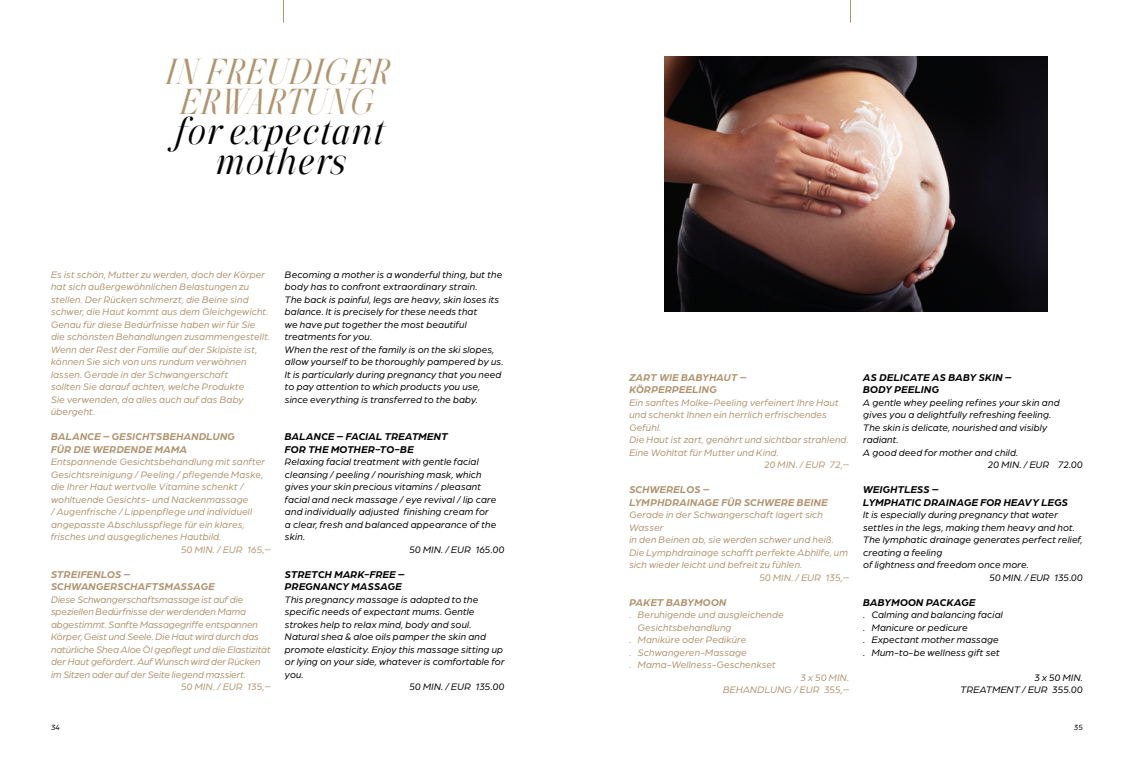
<style>
.page{position:relative;width:1134px;height:780px;background:#fff}
.page>*{position:absolute;margin:0;border:0;box-sizing:border-box;transform-origin:0 0}
.t1{font:italic 36px/30px "The Portray";letter-spacing:.03em;color:#b09470;text-align:center}
.t2{font:italic 36px/30px "The Portray";letter-spacing:.04em;color:#000;text-align:center}
.t3{font:italic 700 10.5px/12.5px "Arboria";letter-spacing:.005em;color:#000}
.t4{font:italic 700 10.5px/12.5px "Arboria";letter-spacing:.01em;color:#b09470}
.t5{font:italic 10px/12.5px "Arboria";letter-spacing:.01em;color:#000}
.t6{font:italic 10px/12.5px "Arboria";letter-spacing:.01em;color:#b09470}
.t7{font:italic 10px "Arboria";letter-spacing:-.01em;color:#b09470}
.t8{font:italic 8px "Arboria";color:#000}
</style>
<div class="page">
<svg style="left:850px;top:0;width:1px;height:23px"></svg>
<svg style="left:283px;top:0;width:1px;height:23px"></svg>
<img style="left:665px;top:57px;width:382px;height:255px">
<h1 class="t1" style="left:166px;top:52px;width:225px">IN FREUDIGER<br>ERWARTUNG</h1>
<h1 class="t2" style="left:171px;top:112px;width:214px">for expectant mothers</h1>
<p class="t6" style="left:51px;top:268px;width:221px">Es ist schön, Mutter zu werden, doch der Körper hat sich außergewöhnlichen Belastungen zu stellen. Der Rücken schmerzt, die Beine sind schwer, die Haut kommt aus dem Gleichgewicht.<br>Genau für diese Bedürfnisse haben wir für Sie die schönsten Behandlungen zusammengestellt.<br>Wenn der Rest der Familie auf der Skipiste ist, können Sie sich von uns rundum verwöhnen lassen. Gerade in der Schwangerschaft<br>sollten Sie darauf achten, welche Produkte<br>Sie verwenden, da alles auch auf das Baby übergeht.</p>
<p class="t4" style="left:51px;top:430px;width:186px">BALANCE – GESICHTSBEHANDLUNG<br>FÜR DIE WERDENDE MAMA</p>
<p class="t6" style="left:51px;top:455px;width:216px">Entspannende Gesichtsbehandlung mit sanfter</p>
<p class="t6" style="left:51px;top:468px;width:213px">Gesichtsreinigung / Peeling / pflegende Maske,</p>
<p class="t6" style="left:51px;top:480px;width:194px">die Ihrer Haut wertvolle Vitamine schenkt /</p>
<p class="t6" style="left:51px;top:493px;width:199px">wohltuende Gesichts- und Nackenmassage</p>
<p class="t6" style="left:51px;top:505px;width:203px">/ Augenfrische / Lippenpflege und individuell</p>
<p class="t6" style="left:51px;top:518px;width:195px">angepasste Abschlusspflege für ein klares,</p>
<p class="t6" style="left:51px;top:530px;width:172px">frisches und ausgeglichenes Hautbild.</p>
<p class="t6" style="left:181px;top:543px;width:91px">50 MIN. / EUR 165,–</p>
<p class="t4" style="left:51px;top:567px;width:165px">STREIFENLOS –<br>SCHWANGERSCHAFTSMASSAGE</p>
<p class="t7" style="left:51px;top:593px;width:194px">Diese Schwangerschaftsmassage ist auf die</p>
<p class="t7" style="left:51px;top:605px;width:197px">speziellen Bedürfnisse der werdenden Mama</p>
<p class="t7" style="left:51px;top:618px;width:208px">abgestimmt. Sanfte Massagegriffe entspannen</p>
<p class="t7" style="left:51px;top:630px;width:209px">Körper, Geist und Seele. Die Haut wird durch das</p>
<p class="t7" style="left:51px;top:643px;width:221px">natürliche Shea Aloe Öl gepflegt und die Elastizität</p>
<p class="t7" style="left:51px;top:655px;width:211px">der Haut gefördert. Auf Wunsch wird der Rücken</p>
<p class="t7" style="left:51px;top:668px;width:197px">im Sitzen oder auf der Seite liegend massiert.</p>
<p class="t6" style="left:181px;top:680px;width:91px">50 MIN. / EUR 135,–</p>
<p class="t5" style="left:285px;top:268px;width:220px">Becoming a mother is a wonderful thing, but the body has to confront extraordinary strain.<br>The back is painful, legs are heavy, skin loses its balance. It is precisely for these needs that<br>we have put together the most beautiful treatments for you.<br>When the rest of the family is on the ski slopes, allow yourself to be thoroughly pampered by us.<br>It is particularly during pregnancy that you need to pay attention to which products you use, since everything is transferred to the baby.</p>
<p class="t3" style="left:285px;top:430px;width:164px">BALANCE – FACIAL TREATMENT<br>FOR THE MOTHER-TO-BE</p>
<p class="t5" style="left:285px;top:455px;width:195px">Relaxing facial treatment with gentle facial</p>
<p class="t5" style="left:285px;top:468px;width:198px">cleansing / peeling / nourishing mask, which</p>
<p class="t5" style="left:285px;top:480px;width:198px">gives your skin precious vitamins / pleasant</p>
<p class="t5" style="left:285px;top:493px;width:213px">facial and neck massage / eye revival / lip care</p>
<p class="t5" style="left:285px;top:505px;width:205px">and individually adjusted finishing cream for</p>
<p class="t5" style="left:285px;top:518px;width:213px">a clear, fresh and balanced appearance of the</p>
<p class="t5" style="left:285px;top:530px;width:22px">skin.</p>
<p class="t5" style="left:409px;top:543px;width:97px">50 MIN. / EUR 165.00</p>
<p class="t3" style="left:285px;top:567px;width:121px">STRETCH MARK-FREE –<br>PREGNANCY MASSAGE</p>
<p class="t5" style="left:285px;top:593px;width:195px">This pregnancy massage is adapted to the</p>
<p class="t5" style="left:285px;top:605px;width:191px">specific needs of expectant mums. Gentle</p>
<p class="t5" style="left:285px;top:618px;width:188px">strokes help to relax mind, body and soul.</p>
<p class="t5" style="left:285px;top:630px;width:203px">Natural shea &amp; aloe oils pamper the skin and</p>
<p class="t5" style="left:285px;top:643px;width:220px">promote elasticity. Enjoy this massage sitting up</p>
<p class="t5" style="left:285px;top:655px;width:221px">or lying on your side, whatever is comfortable for</p>
<p class="t5" style="left:285px;top:668px;width:20px">you.</p>
<p class="t5" style="left:409px;top:680px;width:97px">50 MIN. / EUR 135.00</p>
<p class="t4" style="left:629px;top:370px;width:119px">ZART WIE BABYHAUT –<br>KÖRPERPEELING</p>
<p class="t6" style="left:629px;top:395px;width:211px">Ein sanftes Molke-Peeling verfeinert Ihre Haut</p>
<p class="t6" style="left:629px;top:408px;width:199px">und schenkt Ihnen ein herrlich erfrischendes</p>
<p class="t6" style="left:629px;top:420px;width:33px">Gefühl.</p>
<p class="t6" style="left:629px;top:433px;width:221px">Die Haut ist zart, genährt und sichtbar strahlend.</p>
<p class="t6" style="left:629px;top:445px;width:151px">Eine Wohltat für Mutter und Kind.</p>
<p class="t6" style="left:764px;top:458px;width:86px">20 MIN. / EUR 72,–</p>
<p class="t4" style="left:629px;top:483px;width:200px">SCHWERELOS –<br>LYMPHDRAINAGE FÜR SCHWERE BEINE</p>
<p class="t6" style="left:629px;top:508px;width:195px">Gerade in der Schwangerschaft lagert sich</p>
<p class="t6" style="left:629px;top:520px;width:35px">Wasser</p>
<p class="t6" style="left:629px;top:533px;width:206px">in den Beinen ab, sie werden schwer und heiß.</p>
<p class="t6" style="left:629px;top:545px;width:220px">Die Lymphdrainage schafft perfekte Abhilfe, um</p>
<p class="t6" style="left:629px;top:558px;width:174px">sich wieder leicht und befreit zu fühlen.</p>
<p class="t6" style="left:760px;top:570px;width:91px">50 MIN. / EUR 135,–</p>
<p class="t4" style="left:629px;top:595px;width:99px">PAKET BABYMOON</p>
<p class="t6" style="left:629px;top:608px;width:156px">. Beruhigende und ausgleichende</p>
<p class="t6" style="left:638px;top:620px;width:95px">Gesichtsbehandlung</p>
<p class="t6" style="left:629px;top:633px;width:119px">. Maniküre oder Pediküre</p>
<p class="t6" style="left:629px;top:645px;width:119px">. Schwangeren-Massage</p>
<p class="t6" style="left:629px;top:658px;width:148px">. Mama-Wellness-Geschenkset</p>
<p class="t6" style="left:723px;top:670px;width:127px;text-align:right">3 x 50 MIN.<br>BEHANDLUNG / EUR 355,–</p>
<p class="t3" style="left:863px;top:370px;width:150px">AS DELICATE AS BABY SKIN –<br>BODY PEELING</p>
<p class="t5" style="left:863px;top:395px;width:198px">A gentle whey peeling refines your skin and</p>
<p class="t5" style="left:863px;top:408px;width:189px">gives you a delightfully refreshing feeling.</p>
<p class="t5" style="left:863px;top:420px;width:185px">The skin is delicate, nourished and visibly</p>
<p class="t5" style="left:863px;top:433px;width:37px">radiant.</p>
<p class="t5" style="left:863px;top:445px;width:156px">A good deed for mother and child.</p>
<p class="t5" style="left:988px;top:458px;width:96px">20 MIN. / EUR 72.00</p>
<p class="t3" style="left:863px;top:483px;width:207px">WEIGHTLESS –<br>LYMPHATIC DRAINAGE FOR HEAVY LEGS</p>
<p class="t5" style="left:863px;top:508px;width:196px">It is especially during pregnancy that water</p>
<p class="t5" style="left:863px;top:520px;width:213px">settles in the legs, making them heavy and hot.</p>
<p class="t5" style="left:863px;top:533px;width:221px">The lymphatic drainage generates perfect relief,</p>
<p class="t5" style="left:863px;top:545px;width:81px">creating a feeling</p>
<p class="t5" style="left:863px;top:558px;width:167px">of lightness and freedom once more.</p>
<p class="t5" style="left:990px;top:570px;width:95px">50 MIN. / EUR 135.00</p>
<p class="t3" style="left:863px;top:595px;width:114px">BABYMOON PACKAGE</p>
<p class="t5" style="left:863px;top:608px;width:141px">. Calming and balancing facial . Manicure or pedicure<br>. Expectant mother massage . Mum-to-be wellness gift set</p>
<p class="t5" style="left:960px;top:670px;width:124px;text-align:right">3 x 50 MIN.<br>TREATMENT / EUR 355.00</p>
<p class="t8" style="left:51px;top:722px;width:10px">34</p>
<p class="t8" style="left:1074px;top:722px;width:11px">35</p>
</div>
